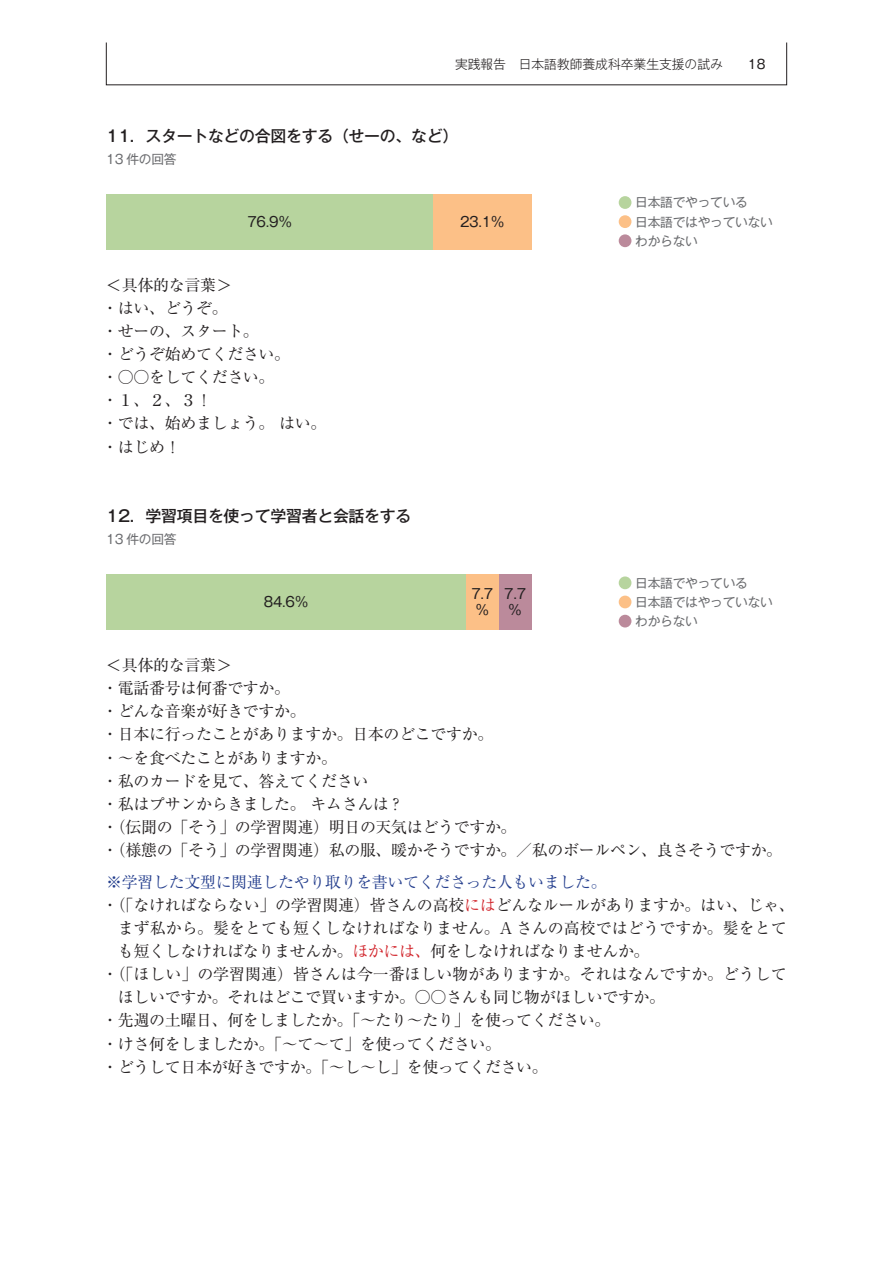
<style>
.page{position:relative;width:893px;height:1263px;background:#fff}
.page>*{position:absolute;margin:0;border:0;box-sizing:border-box;transform-origin:0 0}
.本文{font:15.9px/23.1px "Ryumin Pro";letter-spacing:-.02em;color:#231f20}
.本文-2{font:15.9px/23.1px "Ryumin Pro";color:#231f20}
.本文-3{font:500 15.9px "Gothic MB101 Pro";letter-spacing:-.02em;color:#231f20}
.本文-4{font:15.9px "Ryumin Pro";letter-spacing:-.02em;color:#253f8e}
.本文-5{font:13.8px "Gothic MB101 Pro";color:#231f20}
.本文-6{font:12.75px "Gothic MB101 Pro";letter-spacing:-.02em;color:#6c6d70}
.t1{font:300 12.75px "Gothic MB101 Pro";color:#231f20}
.t2{font:12.75px "Gothic MB101 Pro";color:#231f20}
.s1{color:#d1232a}
</style>
<div class="page">
<div style="left:106px;top:194px;width:327px;height:55px;background:#b7d49e"></div>
<div style="left:433px;top:194px;width:98px;height:55px;background:#fcc087"></div>
<div style="left:619px;top:196px;width:12px;height:13px;background:#b7d49e;border-radius:50%"></div>
<div style="left:619px;top:215px;width:12px;height:13px;background:#fcc087;border-radius:50%"></div>
<div style="left:619px;top:234px;width:12px;height:13px;background:#bb8a9b;border-radius:50%"></div>
<div style="left:106px;top:574px;width:360px;height:56px;background:#b7d49e"></div>
<div style="left:466px;top:574px;width:33px;height:56px;background:#fcc087"></div>
<div style="left:499px;top:574px;width:32px;height:56px;background:#bb8a9b"></div>
<div style="left:619px;top:576px;width:12px;height:13px;background:#b7d49e;border-radius:50%"></div>
<div style="left:619px;top:596px;width:12px;height:12px;background:#fcc087;border-radius:50%"></div>
<div style="left:619px;top:615px;width:12px;height:12px;background:#bb8a9b;border-radius:50%"></div>
<p class="t1" style="left:455px;top:53px;width:269px">実践報告　日本語教師養成科卒業生支援の試み</p>
<p class="t2" style="left:748px;top:53px;width:19px">18</p>
<p class="本文-3" style="left:106px;top:122px;width:354px">11．スタートなどの合図をする（せーの、など）</p>
<p class="本文-6" style="left:106px;top:148px;width:72px">13 件の回答</p>
<p class="本文-5" style="left:247px;top:210px;width:46px">76.9％</p>
<p class="本文-5" style="left:460px;top:210px;width:46px">23.1％</p>
<p class="本文" style="left:106px;top:272px;width:127px">＜具体的な言葉＞</p>
<p class="本文" style="left:102px;top:295px;width:127px">・はい、どうぞ。</p>
<p class="本文" style="left:102px;top:318px;width:158px">・せーの、スタート。</p>
<p class="本文" style="left:102px;top:341px;width:189px">・どうぞ始めてください。</p>
<p class="本文" style="left:102px;top:365px;width:174px">・○○をしてください。</p>
<p class="本文" style="left:102px;top:388px;width:111px">・１、２、３！</p>
<p class="本文" style="left:102px;top:411px;width:226px">・では、始めましょう。 はい。</p>
<p class="本文" style="left:102px;top:434px;width:80px">・はじめ！</p>
<p class="本文-3" style="left:106px;top:503px;width:307px">12．学習項目を使って学習者と会話をする</p>
<p class="本文-6" style="left:106px;top:528px;width:72px">13 件の回答</p>
<p class="本文-5" style="left:264px;top:590px;width:46px">84.6％</p>
<p class="本文-5" style="left:471px;top:582px;width:23px">7.7</p>
<p class="本文-5" style="left:475px;top:598px;width:15px">％</p>
<p class="本文-5" style="left:504px;top:582px;width:23px">7.7</p>
<p class="本文-5" style="left:508px;top:598px;width:15px">％</p>
<p class="本文-6" style="left:635px;top:192px;width:114px">日本語でやっている</p>
<p class="本文-6" style="left:635px;top:211px;width:139px">日本語ではやっていない</p>
<p class="本文-6" style="left:635px;top:230px;width:64px">わからない</p>
<p class="本文-6" style="left:635px;top:572px;width:114px">日本語でやっている</p>
<p class="本文-6" style="left:635px;top:591px;width:139px">日本語ではやっていない</p>
<p class="本文-6" style="left:635px;top:610px;width:64px">わからない</p>
<p class="本文" style="left:106px;top:652px;width:127px">＜具体的な言葉＞</p>
<p class="本文" style="left:102px;top:676px;width:189px">・電話番号は何番ですか。</p>
<p class="本文" style="left:102px;top:699px;width:205px">・どんな音楽が好きですか。</p>
<p class="本文" style="left:102px;top:722px;width:392px">・日本に行ったことがありますか。日本のどこですか。</p>
<p class="本文" style="left:102px;top:745px;width:236px">・～を食べたことがありますか。</p>
<p class="本文" style="left:102px;top:768px;width:267px">・私のカードを見て、答えてください</p>
<p class="本文" style="left:102px;top:791px;width:299px">・私はプサンからきました。 キムさんは ?</p>
<p class="本文" style="left:102px;top:814px;width:416px">・（伝聞の「そう」の学習関連）明日の天気はどうですか。</p>
<p class="本文" style="left:102px;top:837px;width:681px">・（様態の「そう」の学習関連）私の服、暖かそうですか。／私のボールペン、良さそうですか。</p>
<p class="本文-4" style="left:106px;top:869px;width:502px">※学習した文型に関連したやり取りを書いてくださった人もいました。</p>
<p class="本文" style="left:118px;top:892px;width:678px;text-indent:-16px">・（「なければならない」の学習関連）皆さんの高校<span class="s1">には</span>どんなルールがありますか。はい、じゃ、まず私から。髪をとても短くしなければなりません。A さんの高校ではどうですか。髪をとても短くしなければなりませんか。<span class="s1">ほかには、</span>何をしなければなりませんか。</p>
<p class="本文-2" style="left:118px;top:961px;width:670px;text-indent:-16px">・（「ほしい」の学習関連）皆さんは今一番ほしい物がありますか。それはなんですか。どうしてほしいですか。それはどこで買いますか。○○さんも同じ物がほしいですか。</p>
<p class="本文" style="left:102px;top:1008px;width:510px">・先週の土曜日、何をしましたか。「～たり～たり」を使ってください。</p>
<p class="本文" style="left:102px;top:1031px;width:400px">・けさ何をしましたか。「～て～て」を使ってください。</p>
<p class="本文" style="left:102px;top:1054px;width:447px">・どうして日本が好きですか。「～し～し」を使ってください。</p>
</div>
